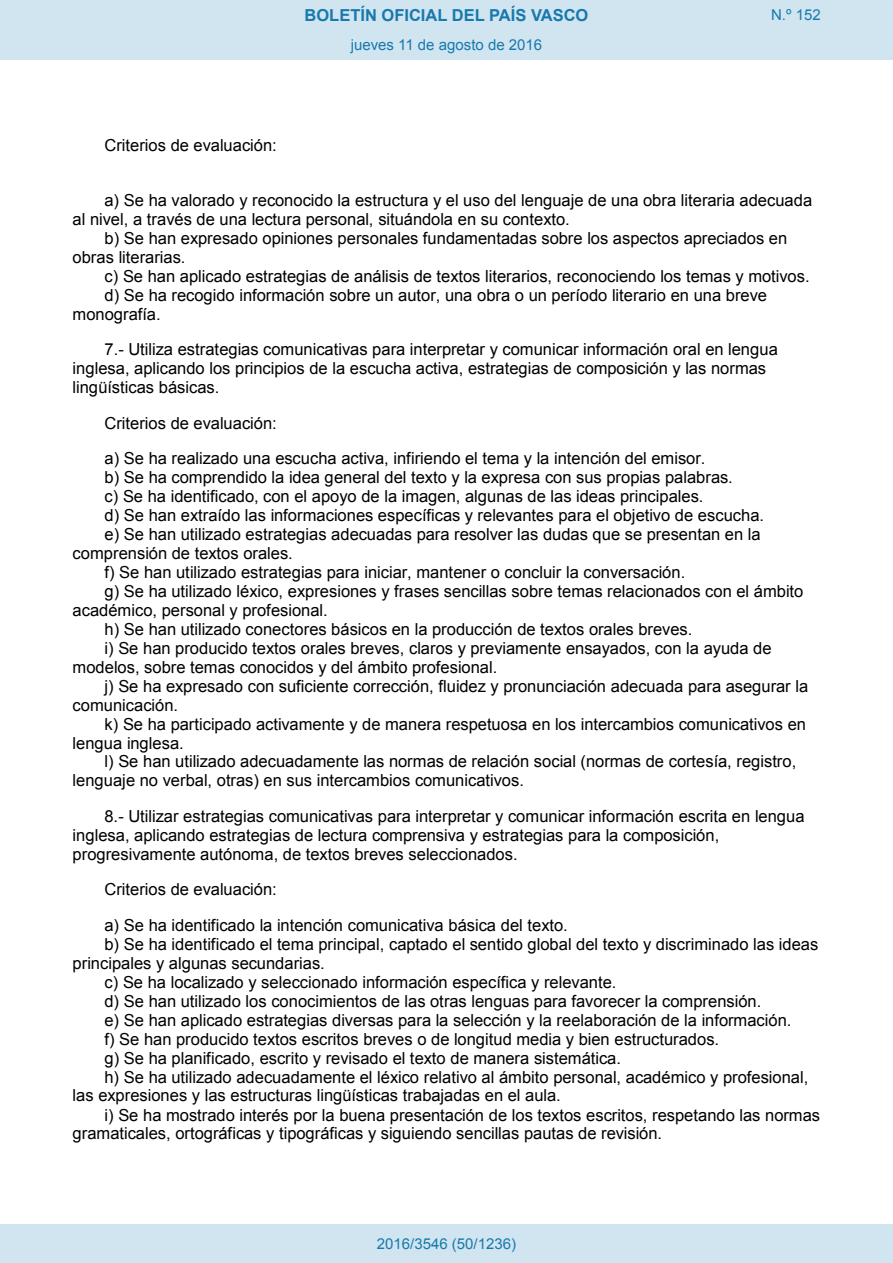
<style>
.page{position:relative;width:893px;height:1263px;background:#fff}
.page>*{position:absolute;margin:0;border:0;box-sizing:border-box;transform-origin:0 0}
.t1{font:16.5px/19px "Arial";color:#000}
.t2{font:700 16.5px "Arial";color:#1879ad}
.Paginacion_Centro{font:15px "Arial";color:#1879ad}
</style>
<div class="page">
<div style="left:0;top:0;width:893px;height:60px;background:#d0e5f0"></div>
<div style="left:0;top:1225px;width:893px;height:38px;background:#d0e5f0"></div>
<p class="t2" style="left:305px;top:4px;width:285px">BOLETÍN OFICIAL DEL PAÍS VASCO</p>
<p class="Paginacion_Centro" style="left:771px;top:5px;width:51px">N.º 152</p>
<p class="Paginacion_Centro" style="left:351px;top:35px;width:193px">jueves 11 de agosto de 2016</p>
<p class="t1" style="left:104px;top:136px;width:174px">Criterios de evaluación:</p>
<p class="t1" style="left:104px;top:191px;width:709px">a) Se ha valorado y reconocido la estructura y el uso del lenguaje de una obra literaria adecuada</p>
<p class="t1" style="left:73px;top:210px;width:499px">al nivel, a través de una lectura personal, situándola en su contexto.</p>
<p class="t1" style="left:104px;top:229px;width:684px">b) Se han expresado opiniones personales fundamentadas sobre los aspectos apreciados en</p>
<p class="t1" style="left:73px;top:248px;width:114px">obras literarias.</p>
<p class="t1" style="left:104px;top:267px;width:707px">c) Se han aplicado estrategias de análisis de textos literarios, reconociendo los temas y motivos.</p>
<p class="t1" style="left:104px;top:285px;width:664px">d) Se ha recogido información sobre un autor, una obra o un período literario en una breve</p>
<p class="t1" style="left:73px;top:304px;width:90px">monografía.</p>
<p class="t1" style="left:73px;top:340px;width:707px;text-indent:32px">7.- Utiliza estrategias comunicativas para interpretar y comunicar información oral en lengua inglesa, aplicando los principios de la escucha activa, estrategias de composición y las normas lingüísticas básicas.</p>
<p class="t1" style="left:104px;top:405px;width:602px;line-height:35.4px">Criterios de evaluación:<br>a) Se ha realizado una escucha activa, infiriendo el tema y la intención del emisor.</p>
<p class="t1" style="left:104px;top:468px;width:630px">b) Se ha comprendido la idea general del texto y la expresa con sus propias palabras.</p>
<p class="t1" style="left:104px;top:487px;width:601px">c) Se ha identificado, con el apoyo de la imagen, algunas de las ideas principales.</p>
<p class="t1" style="left:104px;top:506px;width:661px">d) Se han extraído las informaciones específicas y relevantes para el objetivo de escucha.</p>
<p class="t1" style="left:104px;top:525px;width:658px">e) Se han utilizado estrategias adecuadas para resolver las dudas que se presentan en la</p>
<p class="t1" style="left:73px;top:544px;width:222px">comprensión de textos orales.</p>
<p class="t1" style="left:104px;top:563px;width:582px">f) Se han utilizado estrategias para iniciar, mantener o concluir la conversación.</p>
<p class="t1" style="left:104px;top:582px;width:700px">g) Se ha utilizado léxico, expresiones y frases sencillas sobre temas relacionados con el ámbito</p>
<p class="t1" style="left:73px;top:600px;width:257px">académico, personal y profesional.</p>
<p class="t1" style="left:104px;top:619px;width:589px">h) Se han utilizado conectores básicos en la producción de textos orales breves.</p>
<p class="t1" style="left:104px;top:638px;width:669px">i) Se han producido textos orales breves, claros y previamente ensayados, con la ayuda de</p>
<p class="t1" style="left:73px;top:657px;width:426px">modelos, sobre temas conocidos y del ámbito profesional.</p>
<p class="t1" style="left:104px;top:676px;width:705px">j) Se ha expresado con suficiente corrección, fluidez y pronunciación adecuada para asegurar la</p>
<p class="t1" style="left:73px;top:695px;width:107px">comunicación.</p>
<p class="t1" style="left:104px;top:714px;width:703px">k) Se ha participado activamente y de manera respetuosa en los intercambios comunicativos en</p>
<p class="t1" style="left:73px;top:733px;width:113px">lengua inglesa.</p>
<p class="t1" style="left:104px;top:752px;width:693px">l) Se han utilizado adecuadamente las normas de relación social (normas de cortesía, registro,</p>
<p class="t1" style="left:73px;top:771px;width:453px">lenguaje no verbal, otras) en sus intercambios comunicativos.</p>
<p class="t1" style="left:73px;top:807px;width:733px;text-indent:32px">8.- Utilizar estrategias comunicativas para interpretar y comunicar información escrita en lengua inglesa, aplicando estrategias de lectura comprensiva y estrategias para la composición, progresivamente autónoma, de textos breves seleccionados.</p>
<p class="t1" style="left:104px;top:872px;width:465px;line-height:35.4px">Criterios de evaluación:<br>a) Se ha identificado la intención comunicativa básica del texto.</p>
<p class="t1" style="left:104px;top:934px;width:715px">b) Se ha identificado el tema principal, captado el sentido global del texto y discriminado las ideas</p>
<p class="t1" style="left:73px;top:954px;width:254px">principales y algunas secundarias.</p>
<p class="t1" style="left:104px;top:972px;width:514px">c) Se ha localizado y seleccionado información específica y relevante.</p>
<p class="t1" style="left:104px;top:991px;width:658px">d) Se han utilizado los conocimientos de las otras lenguas para favorecer la comprensión.</p>
<p class="t1" style="left:104px;top:1010px;width:688px">e) Se han aplicado estrategias diversas para la selección y la reelaboración de la información.</p>
<p class="t1" style="left:104px;top:1029px;width:616px">f) Se han producido textos escritos breves o de longitud media y bien estructurados.</p>
<p class="t1" style="left:104px;top:1048px;width:518px">g) Se ha planificado, escrito y revisado el texto de manera sistemática.</p>
<p class="t1" style="left:104px;top:1067px;width:705px">h) Se ha utilizado adecuadamente el léxico relativo al ámbito personal, académico y profesional,</p>
<p class="t1" style="left:73px;top:1086px;width:490px">las expresiones y las estructuras lingüísticas trabajadas en el aula.</p>
<p class="t1" style="left:104px;top:1105px;width:717px">i) Se ha mostrado interés por la buena presentación de los textos escritos, respetando las normas</p>
<p class="t1" style="left:73px;top:1124px;width:591px">gramaticales, ortográficas y tipográficas y siguiendo sencillas pautas de revisión.</p>
<p class="Paginacion_Centro" style="left:377px;top:1234px;width:141px">2016/3546 (50/1236)</p>
</div>
